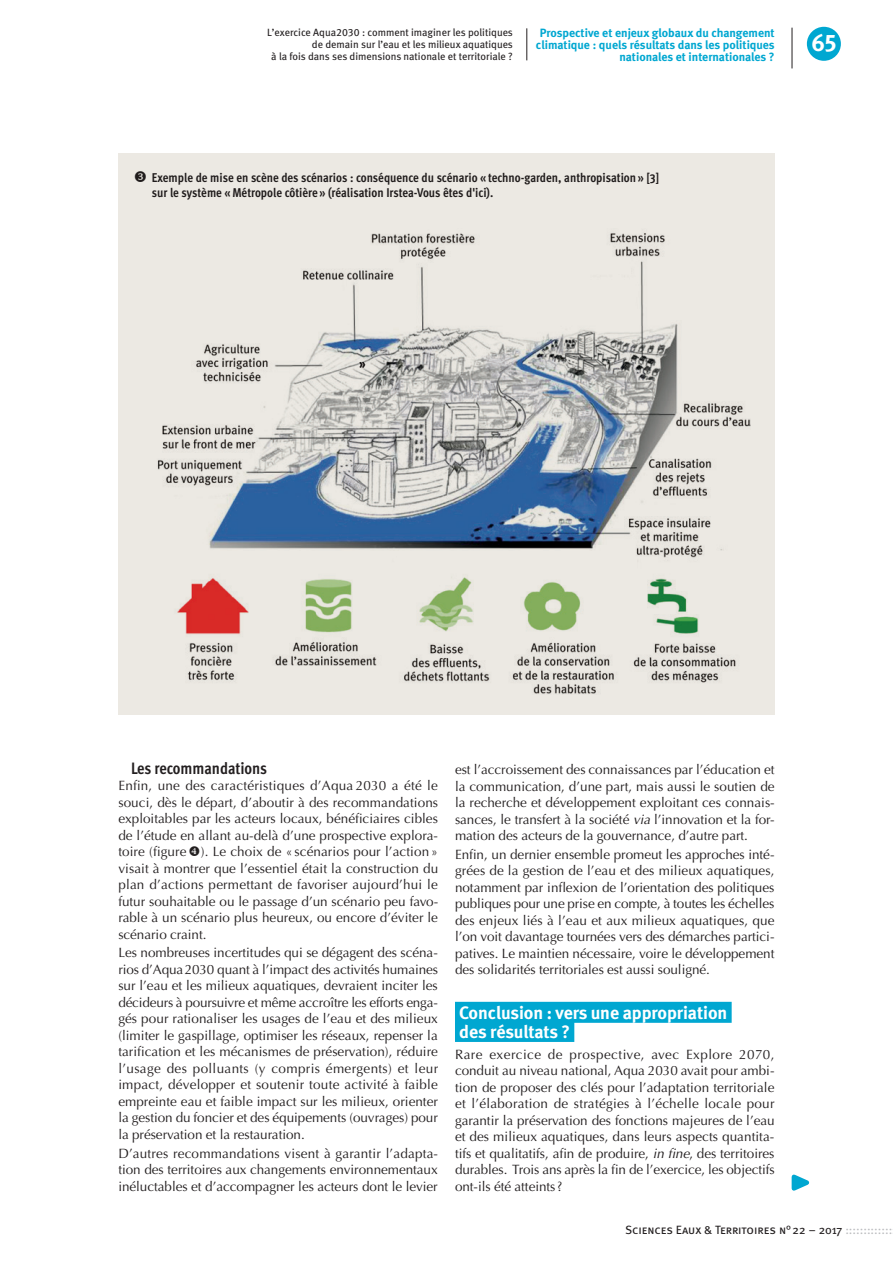
<style>
.page{position:relative;width:893px;height:1263px;background:#fff}
.page>*{position:absolute;margin:0;border:0;box-sizing:border-box;transform-origin:0 0}
.t1{font:24px "Meta Bold Caps Expert";color:#fff}
.t2{font:18px/19.2px "Meta Bold LF";color:#fff}
.t3{font:700 16.5px "Meta Cond OT";color:#231f20}
.t4{font:13.5px/16.5px "Optima";letter-spacing:-.005em;color:#231f20;text-align:justify}
.t5{font:700 12.75px/15px "Meta Cond OT";color:#231f20}
.t6{font:700 12px/12px "Meta";color:#00a7d1;text-align:right}
.t7{font:12px "Meta Book Caps";color:#231f20}
.t8{font:10.5px/12px "Meta Book LF";color:#231f20;text-align:right}
.s1{font-style:italic}
.s2{color:#bcbdc0}
</style>
<div class="page">
<hr style="left:526px;top:28px;width:1px;height:32px;background:#231f20">
<svg style="left:791px;top:1174px;width:19px;height:17px"></svg>
<div style="left:455px;top:1002px;width:277px;height:21px;background:#00a7d1"></div>
<div style="left:455px;top:1021px;width:119px;height:21px;background:#00a7d1"></div>
<div style="left:118px;top:153px;width:657px;height:561px;background:#ece9e3"></div>
<img style="left:146px;top:233px;width:605px;height:482px">
<div style="left:807px;top:27px;width:34px;height:34px;background:#00a7d1;border-radius:50%"></div>
<hr style="left:792px;top:28px;width:1px;height:40px;background:#231f20">
<p class="t8" style="left:267px;top:26px;width:247px">L’exercice Aqua2030 : comment imaginer les politiques de demain sur l’eau et les milieux aquatiques<br>à la fois dans ses dimensions nationale et territoriale ?</p>
<p class="t6" style="left:536px;top:27px;width:240px">Prospective et enjeux globaux du changement climatique : quels résultats dans les politiques nationales et internationales ?</p>
<h1 class="t1" style="left:811px;top:28px;width:27px">65</h1>
<p class="t5" style="left:152px;top:171px;width:509px">Exemple de mise en scène des scénarios : conséquence du scénario « techno-garden, anthropisation » [3] sur le système «Métropole côtière » (réalisation Irstea-Vous êtes d'ici).</p>
<p class="t5" style="left:359px;top:357px;width:8px">»</p>
<p class="t3" style="left:131px;top:757px;width:138px">Les recommandations</p>
<p class="t4" style="left:118px;top:778px;width:321px">Enfin, une des caractéristiques d’Aqua 2030 a été le souci, dès le départ, d’aboutir à des recommandations exploitables par les acteurs locaux, bénéficiaires cibles de l’étude en allant au-delà d’une prospective explora&shy;toire (figure ). Le choix de « scénarios pour l’action » visait à montrer que l’essentiel était la construction du plan d’actions permettant de favoriser aujourd’hui le futur souhaitable ou le passage d’un scénario peu favo&shy;rable à un scénario plus heureux, ou encore d’éviter le scénario craint.</p>
<p class="t4" style="left:118px;top:945px;width:321px">Les nombreuses incertitudes qui se dégagent des scéna&shy;rios d’Aqua2030 quant à l’impact des activités humaines sur l’eau et les milieux aquatiques, devraient inciter les décideurs à poursuivre et même accroître les efforts enga&shy;gés pour rationaliser les usages de l’eau et des milieux (limiter le gaspillage, optimiser les réseaux, repenser la tarification et les mécanismes de préservation), réduire l’usage des polluants (y compris émergents) et leur impact, développer et soutenir toute activité à faible empreinte eau et faible impact sur les milieux, orienter la gestion du foncier et des équipements (ouvrages) pour la préservation et la restauration.</p>
<p class="t4" style="left:118px;top:1145px;width:321px">D’autres recommandations visent à garantir l’adapta&shy;tion des territoires aux changements environnementaux inéluctables et d’accompagner les acteurs dont le levier</p>
<p class="t4" style="left:455px;top:761px;width:321px">est l’accroissement des connaissances par l’éducation et la communication, d’une part, mais aussi le soutien de la recherche et développement exploitant ces connais&shy;sances, le transfert à la société <span class="s1">via</span> l’innovation et la for&shy;mation des acteurs de la gouvernance, d’autre part.</p>
<p class="t4" style="left:455px;top:846px;width:321px">Enfin, un dernier ensemble promeut les approches inté&shy;grées de la gestion de l’eau et des milieux aquatiques, notamment par inflexion de l’orientation des politiques publiques pour une prise en compte, à toutes les échelles des enjeux liés à l’eau et aux milieux aquatiques, que l’on voit davantage tournées vers des démarches partici&shy;patives. Le maintien nécessaire, voire le développement des solidarités territoriales est aussi souligné.</p>
<h2 class="t2" style="left:459px;top:1003px;width:270px">Conclusion : vers une appropriation des résultats ?</h2>
<p class="t4" style="left:455px;top:1046px;width:321px">Rare exercice de prospective, avec Explore 2070, conduit au niveau national, Aqua 2030 avait pour ambi&shy;tion de proposer des clés pour l’adaptation territoriale et l’élaboration de stratégies à l’échelle locale pour garantir la préservation des fonctions majeures de l’eau et des milieux aquatiques, dans leurs aspects quantita&shy;tifs et qualitatifs, afin de produire, <span class="s1">in fine</span>, des territoires durables. Trois ans après la fin de l’exercice, les objectifs ont-ils été atteints?</p>
<p class="t7" style="left:625px;top:1223px;width:269px">Sciences Eaux &amp; Territoires n°22 – 2017 <span class="s2">:::::::::::::</span></p>
</div>
